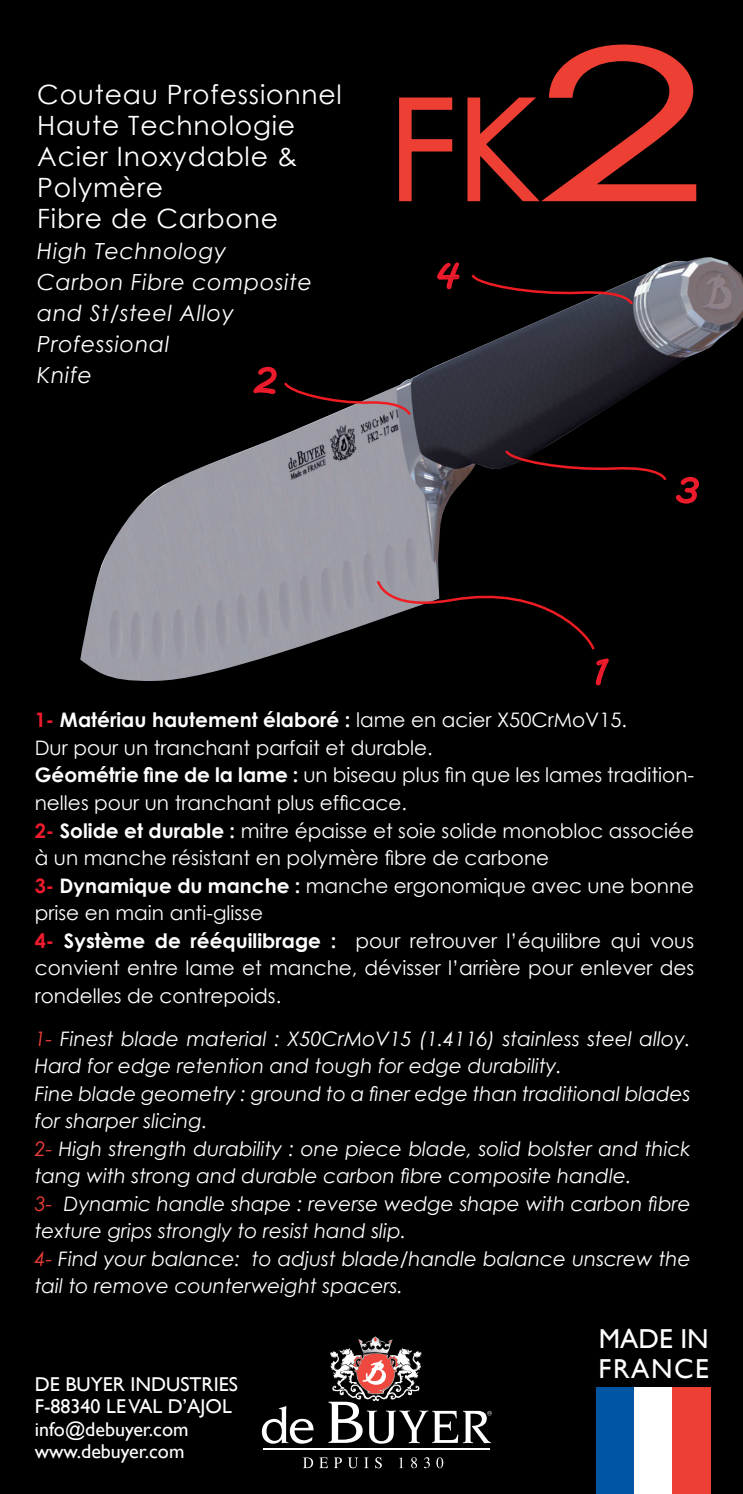
<style>
.page{position:relative;width:743px;height:1494px;background:#fff}
.page>*{position:absolute;margin:0;border:0;box-sizing:border-box;transform-origin:0 0}
.t1{font:35px "MV Boli";color:#ee1b2c}
.t2{font:27.5px/29.8px "Gill Sans";letter-spacing:.06em;color:#fff}
.t3{font:26.5px/31px "Century Gothic";letter-spacing:.03em;color:#fff}
.t4{font:italic 22.25px/31px "Century Gothic";letter-spacing:.03em;color:#fff}
.t5{font:20px/27.5px "Century Gothic";color:#fff}
.t6{font:italic 20px/27.5px "Century Gothic";color:#fff}
.t7{font:20px/22.5px "Gill Sans";color:#fff}
.s1{font-weight:700;color:#ee1b2c}
.s2{font-weight:700}
.s3{color:#ee3d39}
</style>
<div class="page">
<div style="left:0;top:0;width:742px;height:1493px;background:#000"></div>
<svg style="left:262px;top:1406px;width:51px;height:37px"></svg>
<hr style="left:263px;top:1448px;width:226px;height:1px;background:#fff">
<svg style="left:303px;top:1457px;width:10px;height:10px"></svg>
<svg style="left:319px;top:1457px;width:9px;height:10px"></svg>
<svg style="left:334px;top:1457px;width:8px;height:10px"></svg>
<svg style="left:348px;top:1457px;width:10px;height:11px"></svg>
<svg style="left:364px;top:1457px;width:4px;height:10px"></svg>
<svg style="left:375px;top:1457px;width:7px;height:11px"></svg>
<svg style="left:399px;top:1457px;width:3px;height:10px"></svg>
<svg style="left:411px;top:1457px;width:6px;height:10px"></svg>
<svg style="left:424px;top:1457px;width:6px;height:10px"></svg>
<svg style="left:436px;top:1457px;width:7px;height:10px"></svg>
<svg style="left:328px;top:1336px;width:164px;height:107px"></svg>
<div style="left:596px;top:1386px;width:39px;height:107px;background:#0156a3"></div>
<div style="left:634px;top:1386px;width:39px;height:107px;background:#fff"></div>
<div style="left:672px;top:1386px;width:39px;height:107px;background:#ee3f34"></div>
<img style="left:80px;top:257px;width:662px;height:424px">
<svg style="left:399px;top:97px;width:54px;height:105px"></svg>
<svg style="left:467px;top:44px;width:230px;height:158px"></svg>
<svg style="left:674px;top:476px;width:25px;height:28px"></svg>
<svg style="left:375px;top:578px;width:235px;height:108px"></svg>
<svg style="left:469px;top:272px;width:165px;height:34px"></svg>
<svg style="left:503px;top:448px;width:164px;height:34px"></svg>
<svg style="left:436px;top:262px;width:24px;height:28px"></svg>
<svg style="left:252px;top:366px;width:160px;height:51px"></svg>
<h3 class="t3" style="left:37px;top:78px;width:306px">Couteau Professionnel<br>Haute Technologie<br>Acier Inoxydable &amp;<br>Polymère<br>Fibre de Carbone</h3>
<p class="t4" style="left:37px;top:235px;width:276px">High Technology<br>Carbon Fibre composite and St/steel Alloy<br>Professional<br>Knife</p>
<h1 class="t1" style="left:253px;top:356px;width:25px">2</h1>
<h1 class="t1" style="left:435px;top:252px;width:25px">4</h1>
<h1 class="t1" style="left:592px;top:648px;width:16px">1</h1>
<h1 class="t1" style="left:675px;top:466px;width:25px">3</h1>
<p class="t5" style="left:35px;top:706px;width:661px"><span class="s1">1-</span> <span class="s2">Matériau hautement élaboré :</span> lame en acier X50CrMoV15.<br>Dur pour un tranchant parfait et durable.<br><span class="s2">Géométrie fine de la lame :</span> un biseau plus fin que les lames tradition&shy;nelles pour un tranchant plus efficace.<br><span class="s1">2-</span> <span class="s2">Solide et durable :</span> mitre épaisse et soie solide monobloc associée à un manche résistant en polymère fibre de carbone<br><span class="s1">3-</span> <span class="s2">Dynamique du manche :</span> manche ergonomique avec une bonne prise en main anti-glisse<br><span class="s1">4-</span> <span class="s2">Système de rééquilibrage :</span> pour retrouver l’équilibre qui vous convient entre lame et manche, dévisser l’arrière pour enlever des rondelles de contrepoids.</p>
<p class="t6" style="left:35px;top:1024px;width:657px"><span class="s3">1-</span> Finest blade material : X50CrMoV15 (1.4116) stainless steel alloy.<br>Hard for edge retention and tough for edge durability.<br>Fine blade geometry : ground to a finer edge than traditional blades for sharper slicing.<br><span class="s3">2-</span> High strength durability : one piece blade, solid bolster and thick tang with strong and durable carbon fibre composite handle.<br><span class="s3">3-</span> Dynamic handle shape : reverse wedge shape with carbon fibre texture grips strongly to resist hand slip.<br><span class="s3">4-</span> Find your balance: to adjust blade/handle balance unscrew the tail to remove counterweight spacers.</p>
<p class="t7" style="left:35px;top:1372px;width:204px">DE BUYER INDUSTRIES<br>F-88340 LE VAL D’AJOL info@debuyer.com www.debuyer.com</p>
<h2 class="t2" style="left:598px;top:1324px;width:112px">MADE IN<br>FRANCE</h2>
</div>
